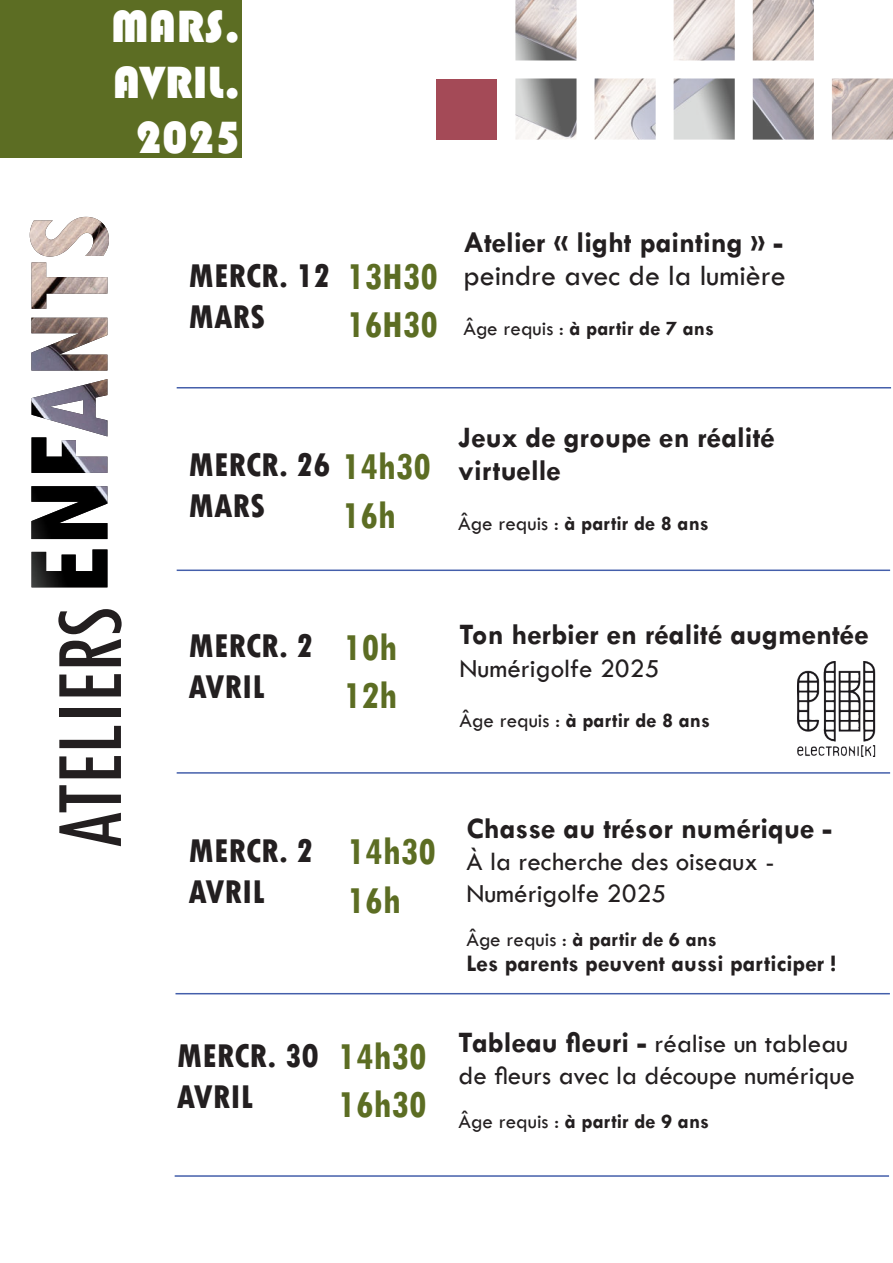
<style>
.page{position:relative;width:893px;height:1263px;background:#fff}
.page>*{position:absolute;margin:0;border:0;box-sizing:border-box;transform-origin:0 0}
.t1{font:condensed 99px "Tw Cen";letter-spacing:-.015em;color:#231f20}
.t2{font:46.5px/55.8px "Bauhaus 93";color:#fff;text-align:center}
.t3{font:700 condensed 40.5px/48.6px "Tw Cen";color:#5c6d23}
.t4{font:800 condensed 34.5px/41.4px "Tw Cen";color:#231f20}
.t5{font:700 30px/33px "Tw Cen";color:#231f20}
.t6{font:30px "Tw Cen";color:#231f20}
.t7{font:27px/31.8px "Tw Cen";color:#231f20}
.t8{font:700 24px "Tw Cen";color:#231f20}
.t9{font:700 21px "Tw Cen";color:#231f20}
.s1{font-weight:400}
.s2{font-weight:700;font-size:30px}
</style>
<div class="page">
<img style="left:30px;top:217px;width:79px;height:370px">
<hr style="left:177px;top:387px;width:714px;height:1px;background:#445fab">
<hr style="left:177px;top:569px;width:713px;height:2px;background:#445fab">
<div style="left:436px;top:79px;width:61px;height:60px;background:#a44a57"></div>
<div style="left:0;top:0;width:241px;height:157px;background:#5c6d23"></div>
<hr style="left:177px;top:772px;width:713px;height:2px;background:#445fab">
<hr style="left:175px;top:1175px;width:714px;height:2px;background:#445fab">
<img style="left:797px;top:661px;width:78px;height:96px">
<hr style="left:175px;top:993px;width:715px;height:1px;background:#445fab">
<img style="left:515px;top:0;width:378px;height:140px">
<h2 class="t2" style="left:111px;top:-2px;width:131px">MARS.<br>AVRIL.<br>2025</h2>
<h3 class="t4" style="left:188px;top:256px;width:144px">MERCR. 12<br>MARS</h3>
<h3 class="t3" style="left:347px;top:250px;width:93px">13H30<br>16H30</h3>
<h3 class="t5" style="left:463px;top:227px;width:321px">Atelier « light painting » -</h3>
<h3 class="t6" style="left:463px;top:262px;width:324px">peindre avec de la lumière</h3>
<p class="t9" style="left:463px;top:319px;width:252px"><span class="s1">Âge requis :</span> à partir de 7 ans</p>
<h3 class="t4" style="left:188px;top:445px;width:144px">MERCR. 26<br>MARS</h3>
<h3 class="t3" style="left:342px;top:441px;width:90px">14h30<br>16h</h3>
<h3 class="t5" style="left:458px;top:423px;width:318px">Jeux de groupe en réalité virtuelle</h3>
<p class="t9" style="left:458px;top:515px;width:252px"><span class="s1">Âge requis :</span> à partir de 8 ans</p>
<h1 class="t1" style="left:47px;top:851px;width:246px;rotate:-90deg">ATELIERS</h1>
<h3 class="t4" style="left:188px;top:626px;width:127px">MERCR. 2<br>AVRIL</h3>
<h3 class="t5" style="left:459px;top:619px;width:411px">Ton herbier en réalité augmentée</h3>
<h3 class="t3" style="left:344px;top:622px;width:55px">10h<br>12h</h3>
<p class="t7" style="left:459px;top:654px;width:202px">Numérigolfe 2025</p>
<p class="t9" style="left:459px;top:711px;width:252px"><span class="s1">Âge requis :</span> à partir de 8 ans</p>
<h3 class="t4" style="left:188px;top:831px;width:127px">MERCR. 2<br>AVRIL</h3>
<h3 class="t3" style="left:347px;top:826px;width:90px">14h30<br>16h</h3>
<h3 class="t5" style="left:466px;top:813px;width:367px">Chasse au trésor numérique -</h3>
<p class="t7" style="left:466px;top:847px;width:309px">À la recherche des oiseaux -<br>Numérigolfe 2025</p>
<p class="t9" style="left:466px;top:930px;width:252px"><span class="s1">Âge requis :</span> à partir de 6 ans</p>
<p class="t8" style="left:466px;top:953px;width:371px">Les parents peuvent aussi participer !</p>
<h3 class="t4" style="left:177px;top:1036px;width:144px">MERCR. 30<br>AVRIL</h3>
<p class="t7" style="left:459px;top:1029px;width:398px"><span class="s2">Tableau fleuri -</span> réalise un tableau de fleurs avec la découpe numérique</p>
<p class="t9" style="left:459px;top:1112px;width:252px"><span class="s1">Âge requis :</span> à partir de 9 ans</p>
<h3 class="t3" style="left:338px;top:1030px;width:90px">14h30<br>16h30</h3>
</div>
